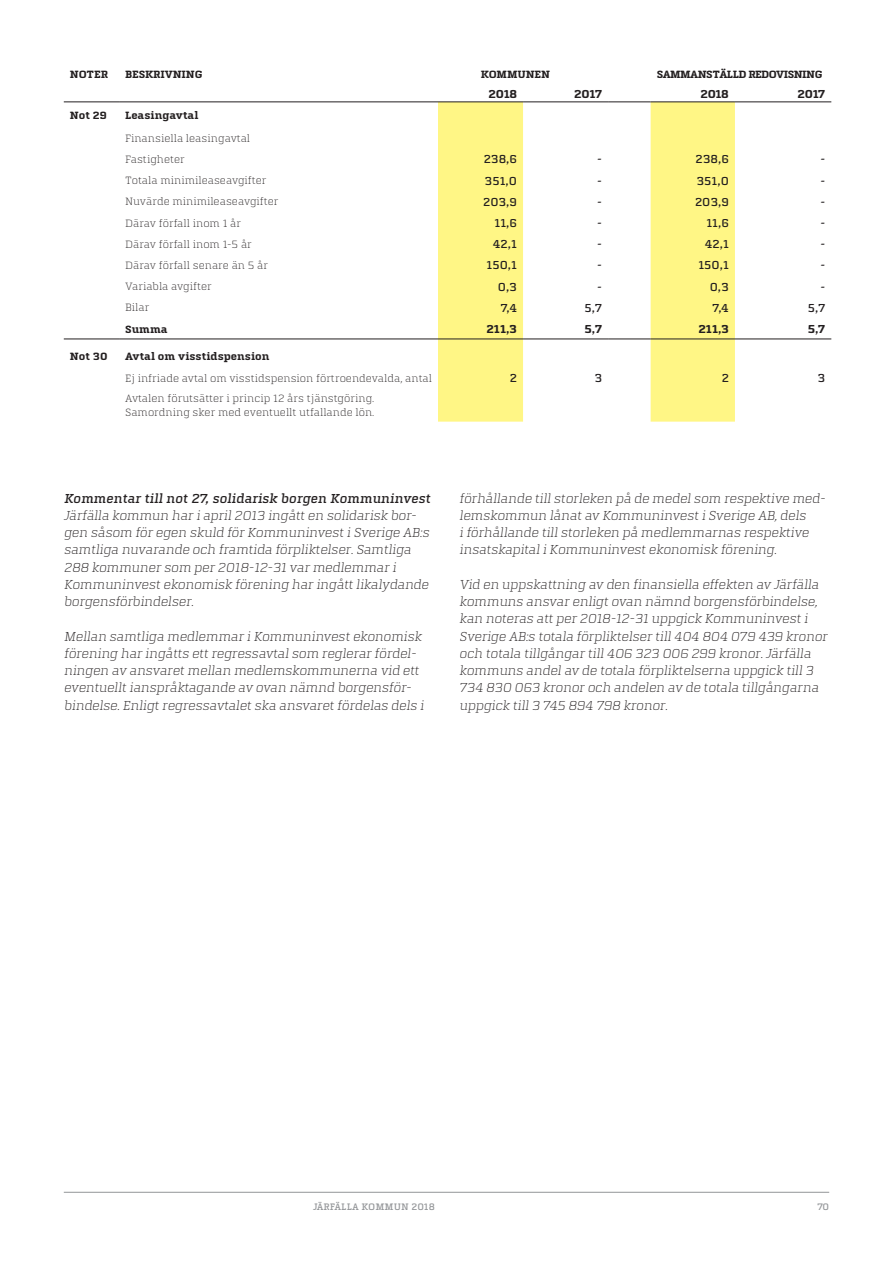
<style>
.page{position:relative;width:893px;height:1263px;background:#fff}
.page>*{position:absolute;margin:0;border:0;box-sizing:border-box;transform-origin:0 0}
.Brödtext{font:300 13.5px/17.2px "Quitador For Jarfalla";color:#231f20}
.Brödtext-2{font:500 13.5px "Quitador For Jarfalla";color:#231f20}
.Siffror_i_tabell{font:500 12px "Quitador For Jarfalla";color:#231f20}
.Rubrik_Sammanställni{font:700 12px "Quitador For Jarfalla";letter-spacing:-.02em;color:#231f20}
.Siffror_i_tabell-2{font:700 12px "Quitador For Jarfalla";color:#231f20}
.Text_i_tabell{font:300 10.95px/13.2px "Quitador For Jarfalla";color:#231f20}
.Text_i_tabell-2{font:700 10.95px "Quitador For Jarfalla";color:#231f20}
.Rubrik_i_tabell{font:700 10.95px "Quitador For Jarfalla";letter-spacing:-.035em;color:#231f20}
.Rubrik_i_tabell-2{font:700 10.95px "Quitador For Jarfalla";letter-spacing:-.015em;color:#231f20}
.t1{font:500 9.75px "Quitador For Jarfalla";color:#939598}
</style>
<div class="page">
<hr style="left:64px;top:1192px;width:765px;height:1px;background:#939598">
<svg style="left:438px;top:103px;width:297px;height:319px;fill:#fff685"></svg>
<hr style="left:64px;top:102px;width:55px;height:1px;background:#231f20">
<hr style="left:119px;top:102px;width:319px;height:1px;background:#231f20">
<hr style="left:438px;top:102px;width:85px;height:1px;background:#231f20">
<hr style="left:523px;top:102px;width:85px;height:1px;background:#231f20">
<hr style="left:608px;top:102px;width:43px;height:1px;background:#231f20">
<hr style="left:651px;top:102px;width:84px;height:1px;background:#231f20">
<hr style="left:735px;top:102px;width:96px;height:1px;background:#231f20">
<hr style="left:64px;top:339px;width:55px;height:1px;background:#231f20">
<hr style="left:119px;top:339px;width:319px;height:1px;background:#231f20">
<hr style="left:438px;top:339px;width:85px;height:1px;background:#231f20">
<hr style="left:523px;top:339px;width:85px;height:1px;background:#231f20">
<hr style="left:608px;top:339px;width:43px;height:1px;background:#231f20">
<hr style="left:651px;top:339px;width:84px;height:1px;background:#231f20">
<hr style="left:735px;top:339px;width:96px;height:1px;background:#231f20">
<p class="Rubrik_i_tabell" style="left:70px;top:68px;width:40px">NOTER</p>
<p class="Rubrik_i_tabell-2" style="left:125px;top:68px;width:79px">BESKRIVNING</p>
<p class="Rubrik_i_tabell-2" style="left:481px;top:68px;width:71px">KOMMUNEN</p>
<p class="Rubrik_i_tabell" style="left:657px;top:68px;width:167px">SAMMANSTÄLLD REDOVISNING</p>
<p class="Rubrik_Sammanställni" style="left:488px;top:87px;width:30px">2018</p>
<p class="Rubrik_Sammanställni" style="left:574px;top:87px;width:29px">2017</p>
<p class="Rubrik_Sammanställni" style="left:700px;top:87px;width:30px">2018</p>
<p class="Rubrik_Sammanställni" style="left:797px;top:87px;width:29px">2017</p>
<p class="Text_i_tabell-2" style="left:70px;top:109px;width:39px">Not 29</p>
<p class="Text_i_tabell-2" style="left:125px;top:109px;width:75px">Leasingavtal</p>
<p class="Text_i_tabell" style="left:125px;top:131px;width:127px">Finansiella leasingavtal</p>
<p class="Text_i_tabell" style="left:125px;top:153px;width:61px">Fastigheter</p>
<p class="Siffror_i_tabell" style="left:484px;top:153px;width:35px">238,6</p>
<p class="Siffror_i_tabell" style="left:597px;top:153px;width:6px">-</p>
<p class="Siffror_i_tabell" style="left:696px;top:153px;width:35px">238,6</p>
<p class="Siffror_i_tabell" style="left:820px;top:153px;width:6px">-</p>
<p class="Text_i_tabell" style="left:125px;top:174px;width:143px">Totala minimileaseavgifter</p>
<p class="Siffror_i_tabell" style="left:485px;top:174px;width:34px">351,0</p>
<p class="Siffror_i_tabell" style="left:597px;top:174px;width:6px">-</p>
<p class="Siffror_i_tabell" style="left:696px;top:174px;width:34px">351,0</p>
<p class="Siffror_i_tabell" style="left:820px;top:174px;width:6px">-</p>
<p class="Text_i_tabell" style="left:125px;top:195px;width:155px">Nuvärde minimileaseavgifter</p>
<p class="Siffror_i_tabell" style="left:483px;top:195px;width:35px">203,9</p>
<p class="Siffror_i_tabell" style="left:597px;top:195px;width:6px">-</p>
<p class="Siffror_i_tabell" style="left:695px;top:195px;width:35px">203,9</p>
<p class="Siffror_i_tabell" style="left:820px;top:195px;width:6px">-</p>
<p class="Text_i_tabell" style="left:125px;top:216px;width:118px">Därav förfall inom 1 år</p>
<p class="Siffror_i_tabell" style="left:494px;top:216px;width:24px">11,6</p>
<p class="Siffror_i_tabell" style="left:597px;top:216px;width:6px">-</p>
<p class="Siffror_i_tabell" style="left:706px;top:216px;width:24px">11,6</p>
<p class="Siffror_i_tabell" style="left:820px;top:216px;width:6px">-</p>
<p class="Text_i_tabell" style="left:125px;top:237px;width:128px">Därav förfall inom 1-5 år</p>
<p class="Siffror_i_tabell" style="left:493px;top:238px;width:26px">42,1</p>
<p class="Siffror_i_tabell" style="left:597px;top:238px;width:6px">-</p>
<p class="Siffror_i_tabell" style="left:705px;top:238px;width:26px">42,1</p>
<p class="Siffror_i_tabell" style="left:820px;top:238px;width:6px">-</p>
<p class="Text_i_tabell" style="left:125px;top:259px;width:145px">Därav förfall senare än 5 år</p>
<p class="Siffror_i_tabell" style="left:486px;top:259px;width:32px">150,1</p>
<p class="Siffror_i_tabell" style="left:597px;top:259px;width:6px">-</p>
<p class="Siffror_i_tabell" style="left:698px;top:259px;width:32px">150,1</p>
<p class="Siffror_i_tabell" style="left:820px;top:259px;width:6px">-</p>
<p class="Text_i_tabell" style="left:125px;top:280px;width:88px">Variabla avgifter</p>
<p class="Siffror_i_tabell" style="left:498px;top:280px;width:21px">0,3</p>
<p class="Siffror_i_tabell" style="left:597px;top:280px;width:6px">-</p>
<p class="Siffror_i_tabell" style="left:710px;top:280px;width:21px">0,3</p>
<p class="Siffror_i_tabell" style="left:820px;top:280px;width:6px">-</p>
<p class="Text_i_tabell" style="left:125px;top:301px;width:26px">Bilar</p>
<p class="Siffror_i_tabell" style="left:501px;top:301px;width:18px">7,4</p>
<p class="Siffror_i_tabell" style="left:585px;top:301px;width:19px">5,7</p>
<p class="Siffror_i_tabell" style="left:713px;top:301px;width:18px">7,4</p>
<p class="Siffror_i_tabell" style="left:808px;top:301px;width:19px">5,7</p>
<p class="Text_i_tabell-2" style="left:125px;top:323px;width:44px">Summa</p>
<p class="Siffror_i_tabell-2" style="left:486px;top:322px;width:32px">211,3</p>
<p class="Siffror_i_tabell-2" style="left:584px;top:322px;width:19px">5,7</p>
<p class="Siffror_i_tabell-2" style="left:698px;top:322px;width:32px">211,3</p>
<p class="Siffror_i_tabell-2" style="left:808px;top:322px;width:19px">5,7</p>
<p class="Text_i_tabell-2" style="left:70px;top:351px;width:39px">Not 30</p>
<p class="Text_i_tabell-2" style="left:125px;top:351px;width:146px">Avtal om visstidspension</p>
<p class="Text_i_tabell" style="left:125px;top:371px;width:308px">Ej infriade avtal om visstidspension förtroendevalda, antal</p>
<p class="Siffror_i_tabell" style="left:510px;top:372px;width:9px">2</p>
<p class="Siffror_i_tabell" style="left:594px;top:372px;width:9px">3</p>
<p class="Siffror_i_tabell" style="left:722px;top:372px;width:9px">2</p>
<p class="Siffror_i_tabell" style="left:818px;top:372px;width:9px">3</p>
<p class="Text_i_tabell" style="left:125px;top:392px;width:251px">Avtalen förutsätter i princip 12 års tjänstgöring.<br>Samordning sker med eventuellt utfallande lön.</p>
<p class="Brödtext-2" style="left:64px;top:491px;width:370px">Kommentar till not 27, solidarisk borgen Kommuninvest</p>
<p class="Brödtext" style="left:64px;top:506px;width:369px">Järfälla kommun har iapril2013 ingått en solidarisk bor&shy;gen såsom för egen skuld för Kommuninvest iSverige AB:s samtliga nuvarande och framtida förpliktelser.Samtliga 288 kommuner som per 2018-12-31 var medlemmar i Kommuninvest ekonomisk förening har ingått likalydande borgensförbindelser.</p>
<p class="Brödtext" style="left:64px;top:627px;width:364px">Mellan samtliga medlemmar iKommuninvest ekonomisk förening har ingåtts ett regressavtalsom reglerar fördel&shy;ningen av ansvaret mellan medlemskommunerna vid ett eventuellt ianspråktagande av ovan nämnd borgensför&shy;bindelse.Enligt regressavtalet ska ansvaret fördelas dels i</p>
<p class="Brödtext" style="left:459px;top:489px;width:369px">förhållande tillstorleken på de medelsom respektive med&shy;lemskommun lånat av Kommuninvest iSverige AB,dels iförhållande tillstorleken på medlemmarnas respektive insatskapitaliKommuninvest ekonomisk förening.</p>
<p class="Brödtext" style="left:459px;top:575px;width:372px">Vid en uppskattning av den finansiella effekten av Järfälla kommuns ansvar enligt ovan nämnd borgensförbindelse, kan noteras att per 2018-12-31 uppgick Kommuninvest i Sverige AB:s totala förpliktelser till404 804 079 439 kronor och totala tillgångar till406 323 006 299 kronor.Järfälla kommuns andelav de totala förpliktelserna uppgick till3<br>734 830 063 kronor och andelen av de totala tillgångarna uppgick till3 745 894 798 kronor.</p>
<p class="t1" style="left:313px;top:1202px;width:123px">JÄRFÄLLA KOMMUN 2018</p>
<p class="t1" style="left:817px;top:1201px;width:13px">70</p>
</div>
